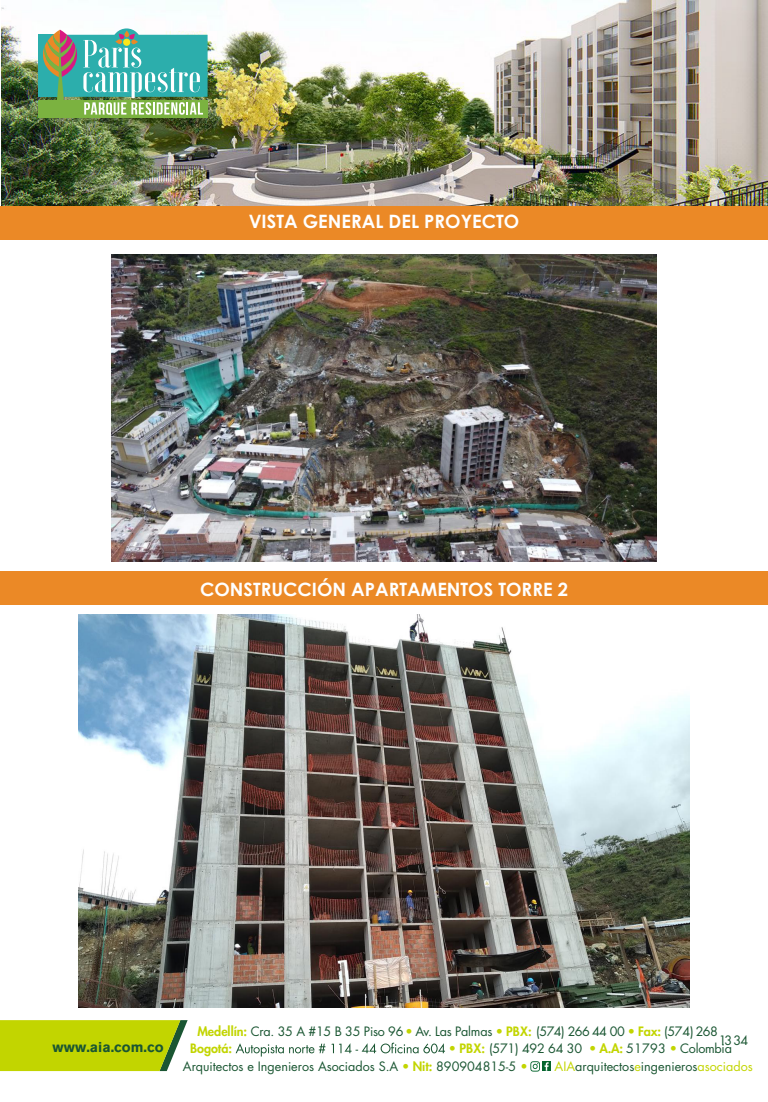
<style>
.page{position:relative;width:768px;height:1102px;background:#fff}
.page>*{position:absolute;margin:0;border:0;box-sizing:border-box;transform-origin:0 0}
.t1{font:700 18.4px "Century Gothic";color:#fff}
.t2{font:700 14.2px "Akzidenz Grotesk BQ";color:#1a5632}
.t3{font:12.6px/17.6px "Futura Std";color:#1a5632}
.t4{font:12.6px "Futura Std";letter-spacing:-.02em;color:#1a5632}
.t5{font:800 12.6px "Futura Std";color:#c2d500}
.s1{font-weight:800;color:#c2d500}
.s2{color:#c2d500}
</style>
<div class="page">
<img style="left:1px;top:0;width:767px;height:206px">
<img style="left:26px;top:104px;width:190px;height:22px">
<div style="left:38px;top:100px;width:169px;height:17px;background:#7bb240"></div>
<svg style="left:112px;top:28px;width:29px;height:30px"></svg>
<div style="left:38px;top:35px;width:23px;height:62px;background:#2caeac"></div>
<svg style="left:42px;top:30px;width:166px;height:87px"></svg>
<div style="left:0;top:206px;width:768px;height:34px;background:#eb8926"></div>
<div style="left:0;top:571px;width:768px;height:33px;background:#eb8926"></div>
<div style="left:542px;top:1061px;width:9px;height:10px;background:#05652e"></div>
<svg style="left:530px;top:1061px;width:19px;height:10px"></svg>
<svg style="left:0;top:1020px;width:188px;height:51px;background:#bfd210"></svg>
<svg style="left:236px;top:1042px;width:209px;height:14px"></svg>
<img style="left:111px;top:254px;width:546px;height:307px">
<img style="left:78px;top:614px;width:612px;height:393px">
<h1 class="t1" style="left:249px;top:208px;width:272px">VISTA GENERAL DEL PROYECTO</h1>
<h1 class="t1" style="left:200px;top:575px;width:370px">CONSTRUCCIÓN APARTAMENTOS TORRE 2</h1>
<p class="t2" style="left:53px;top:1038px;width:112px">www.aia.com.co</p>
<p class="t4" style="left:197px;top:1023px;width:522px"><span class="s1">Medellín:</span> Cra. 35 A #15 B 35 Piso 96 <span class="s1">•</span> Av. Las Palmas <span class="s1">• PBX:</span> (574) 266 44 00 <span class="s1">• Fax:</span> (574) 268</p>
<p class="t3" style="left:719px;top:1032px;width:31px">1334</p>
<p class="t3" style="left:183px;top:1040px;width:551px;text-indent:266px"><span class="s1">• PBX:</span> (571) 492 64 30 <span class="s1">• A.A:</span> 51793 <span class="s1">•</span> Colombia<br>Arquitectos e Ingenieros Asociados S.A <span class="s1">• Nit:</span> 890904815-5 <span class="s1">•</span></p>
<p class="t5" style="left:190px;top:1040px;width:44px">Bogotá:</p>
<p class="t3" style="left:555px;top:1057px;width:200px"><span class="s2">AIA</span>arquitectos<span class="s2">e</span>ingenieros<span class="s2">asociados</span></p>
</div>
